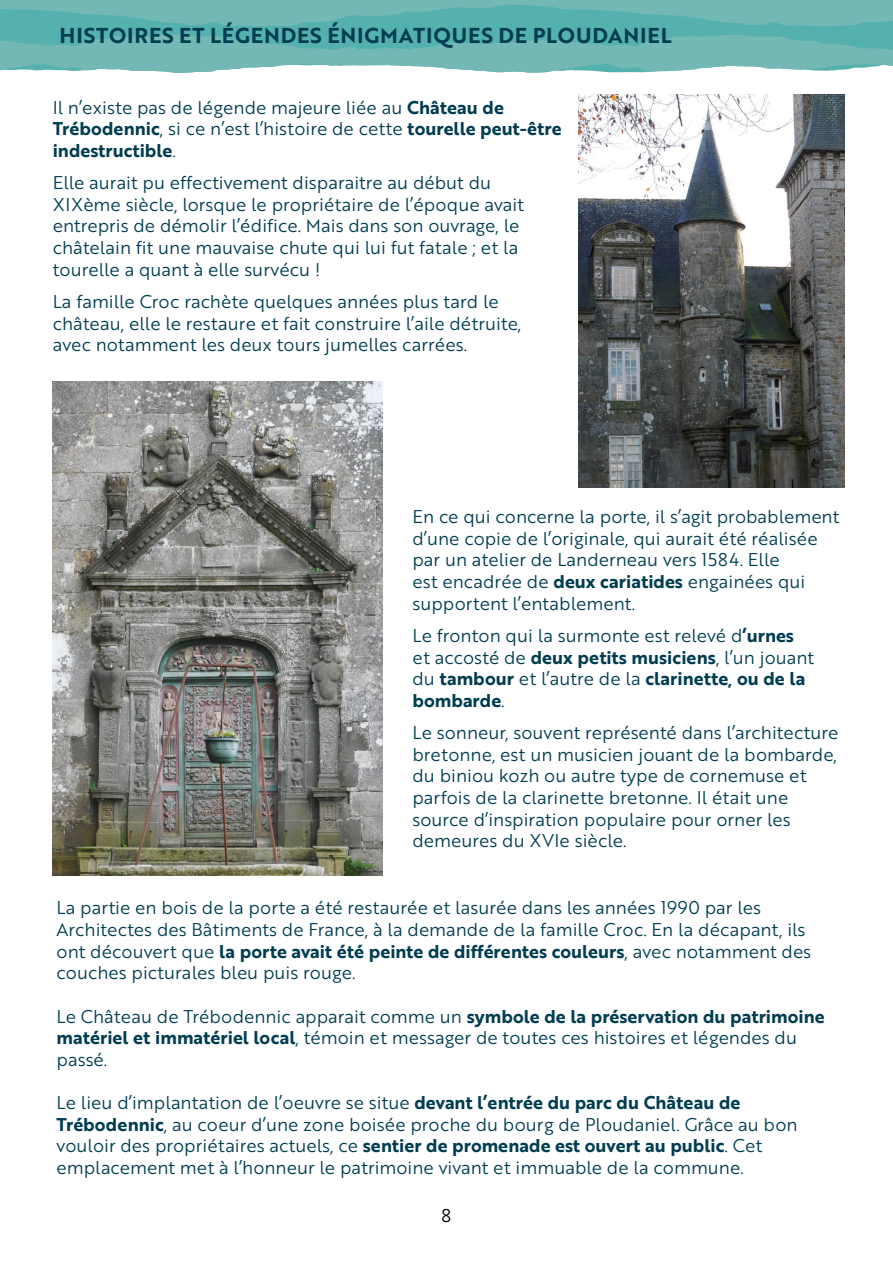
<style>
.page{position:relative;width:893px;height:1263px;background:#fff}
.page>*{position:absolute;margin:0;border:0;box-sizing:border-box;transform-origin:0 0}
.t1{font:21px "Brother 1816 Bold";color:#003d51}
.t2{font:18px/21.6px "Brother 1816 Book";color:#003d51}
.t3{font:18px/21.6px "Brother 1816 Bold";color:#003d51}
.t4{font:18px "Brother 1816 Book";color:#000}
.s1{font-family:"Brother 1816 Bold"}
.s2{font-family:"Brother 1816 Book"}
</style>
<div class="page">
<svg style="left:226px;top:0;width:667px;height:73px;background:#70b9b6"></svg>
<svg style="left:0;top:0;width:226px;height:73px;background:#6eb7b5"></svg>
<img style="left:53px;top:381px;width:330px;height:494px">
<img style="left:578px;top:95px;width:266px;height:392px">
<p class="t1" style="left:60px;top:20px;width:14px">Histoires</p>
<p class="t1" style="left:179px;top:20px;width:46px">et légendes</p>
<p class="t1" style="left:327px;top:20px;width:14px">énig</p>
<p class="t1" style="left:380px;top:20px;width:86px">mati ques</p>
<p class="t1" style="left:498px;top:20px;width:49px">de ploudaniel</p>
<p class="t2" style="left:53px;top:96px;width:453px">Il n’existe pas de légende majeure liée au <span class="s1">Château de</span></p>
<p class="t3" style="left:53px;top:117px;width:510px">Trébodennic<span class="s2">, si ce n’est l’histoire de cette</span> tourelle peut-être indestructible<span class="s2">.</span></p>
<p class="t2" style="left:53px;top:171px;width:473px">Elle aurait pu effectivement disparaitre au début du XIXème siècle, lorsque le propriétaire de l’époque avait entrepris de démolir l’édifice. Mais dans son ouvrage, le châtelain fit une mauvaise chute qui lui fut fatale ; et la tourelle a quant à elle survécu !</p>
<p class="t2" style="left:53px;top:290px;width:470px">La famille Croc rachète quelques années plus tard le château, elle le restaure et fait construire l’aile détruite, avec notamment les deux tours jumelles carrées.</p>
<p class="t2" style="left:412px;top:505px;width:428px">En ce qui concerne la porte, il s’agit probablement d’une copie de l’originale, qui aurait été réalisée par un atelier de Landerneau vers 1584. Elle<br>est encadrée de <span class="s1">deux cariatides</span> engainées qui supportent l’entablement.</p>
<p class="t2" style="left:412px;top:624px;width:403px">Le fronton qui la surmonte est relevé d<span class="s1">’urnes </span>et accosté de <span class="s1">deux petits musiciens</span>, l’un jouant</p>
<p class="t3" style="left:412px;top:667px;width:394px"><span class="s2">du</span> tambour <span class="s2">et l’autre de la</span> clarinette, ou de la bombarde<span class="s2">.</span></p>
<p class="t2" style="left:412px;top:721px;width:427px">Le sonneur, souvent représenté dans l’architecture bretonne, est un musicien jouant de la bombarde, du biniou kozh ou autre type de cornemuse et parfois de la clarinette bretonne. Il était une source d’inspiration populaire pour orner les demeures du XVIe siècle.</p>
<p class="t2" style="left:57px;top:896px;width:750px">La partie en bois de la porte a été restaurée et lasurée dans les années 1990 par les<br>Architectes des Bâtiments de France, à la demande de la famille Croc. En la décapant, ils</p>
<p class="t3" style="left:57px;top:940px;width:756px"><span class="s2">ont découvert que</span> la porte avait été peinte de différentes couleurs<span class="s2">, avec notamment des</span></p>
<p class="t2" style="left:57px;top:961px;width:300px">couches picturales bleu puis rouge.</p>
<p class="t2" style="left:57px;top:1004px;width:769px">Le Château de Trébodennic apparait comme un <span class="s1">symbole de la préservation du patrimoine matériel et immatériel local</span>, témoin et messager de toutes ces histoires et légendes du passé.</p>
<p class="t2" style="left:57px;top:1091px;width:742px">Le lieu d’implantation de l’oeuvre se situe <span class="s1">devant l’entrée du parc du Château de Trébodennic</span>, au coeur d’une zone boisée proche du bourg de Ploudaniel. Grâce au bon vouloir des propriétaires actuels, ce <span class="s1">sentier de promenade est ouvert au public</span>. Cet emplacement met à l’honneur le patrimoine vivant et immuable de la commune.</p>
<p class="t4" style="left:442px;top:1202px;width:11px">8</p>
</div>
